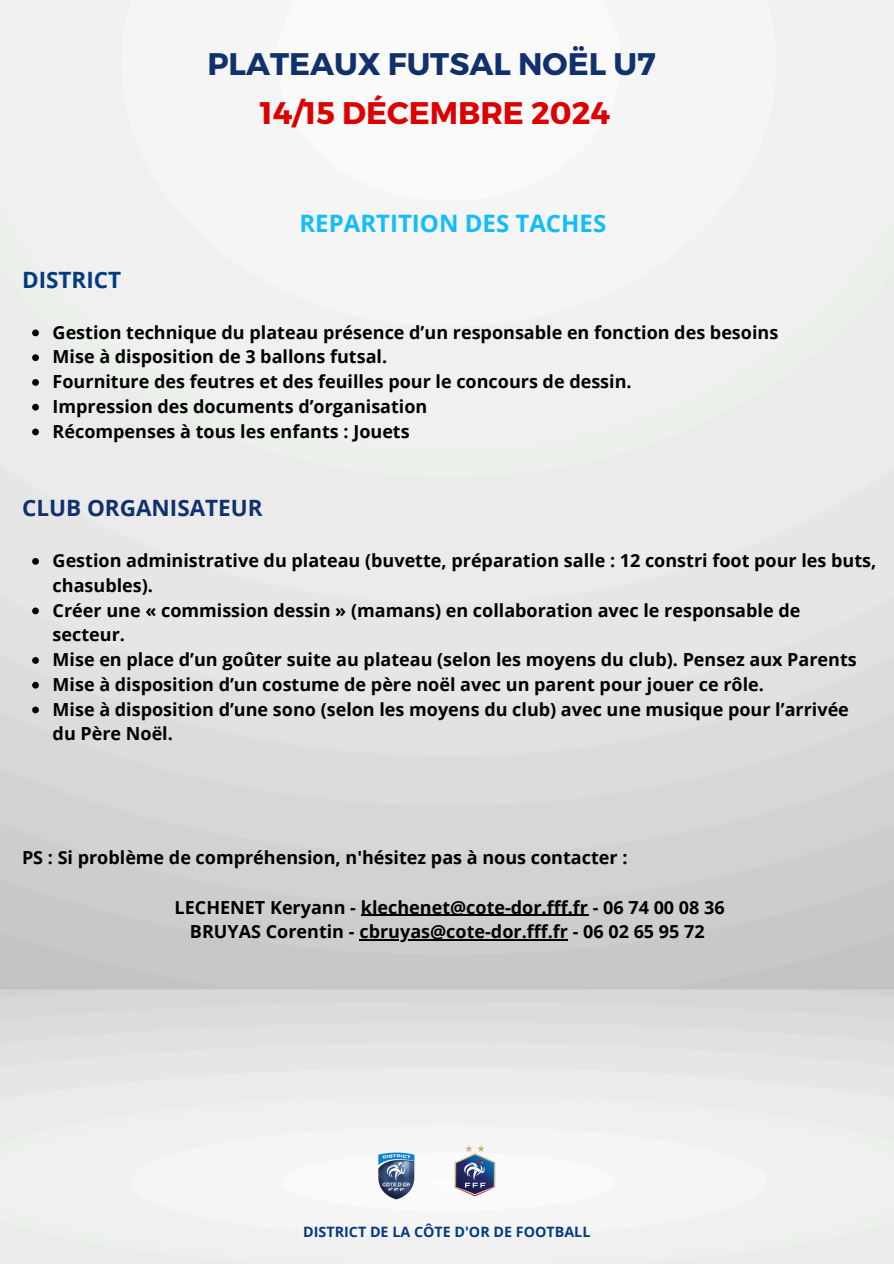
<style>
.page{position:relative;width:894px;height:1264px;background:#fff}
.page>*{position:absolute;margin:0;border:0;box-sizing:border-box;transform-origin:0 0}
.t1{font:700 31.2px/48.3px "Montserrat";color:#11316d;text-align:center}
.t2{font:700 24px "Open Sans";color:#13bcfa}
.t3{font:700 22.5px "Open Sans";color:#11316d}
.t4{font:700 22.5px "Open Sans";color:#063a80}
.t5{font:700 18px/24.8px "Open Sans";color:#000}
.t6{font:700 14.25px "Open Sans";color:#063a80}
.s1{color:#d00}
</style>
<div class="page">
<img style="left:0;top:0;width:893px;height:1263px">
<svg style="left:32px;top:329px;width:7px;height:7px"></svg>
<svg style="left:32px;top:354px;width:7px;height:7px"></svg>
<svg style="left:32px;top:379px;width:7px;height:7px"></svg>
<svg style="left:32px;top:404px;width:7px;height:6px"></svg>
<svg style="left:32px;top:428px;width:7px;height:7px"></svg>
<svg style="left:32px;top:558px;width:7px;height:6px"></svg>
<svg style="left:32px;top:607px;width:7px;height:7px"></svg>
<svg style="left:32px;top:657px;width:7px;height:6px"></svg>
<svg style="left:32px;top:681px;width:7px;height:7px"></svg>
<svg style="left:32px;top:706px;width:7px;height:7px"></svg>
<hr style="left:361px;top:914px;width:227px;height:1px;background:#000">
<hr style="left:359px;top:939px;width:209px;height:1px;background:#000">
<img style="left:372px;top:1144px;width:49px;height:59px">
<img style="left:442px;top:1138px;width:65px;height:70px">
<h3 class="t1" style="left:207px;top:38px;width:449px">PLATEAUX FUTSAL NOËL U7<br><span class="s1">14/15 DÉCEMBRE 2024</span></h3>
<p class="t2" style="left:299px;top:206px;width:308px">REPARTITION DES TACHES</p>
<h1 class="t4" style="left:22px;top:264px;width:101px">DISTRICT</h1>
<h2 class="t5" style="left:53px;top:319px;width:727px">Gestion technique du plateau présence d’un responsable en fonction des besoins</h2>
<h2 class="t5" style="left:53px;top:344px;width:336px">Mise à disposition de 3 ballons futsal.</h2>
<p class="t5" style="left:53px;top:369px;width:580px">Fourniture des feutres et des feuilles pour le concours de dessin.</p>
<p class="t5" style="left:53px;top:393px;width:376px">Impression des documents d’organisation</p>
<p class="t5" style="left:53px;top:418px;width:358px">Récompenses à tous les enfants : Jouets</p>
<p class="t3" style="left:22px;top:492px;width:242px">CLUB ORGANISATEUR</p>
<p class="t5" style="left:53px;top:547px;width:825px">Gestion administrative du plateau (buvette, préparation salle : 12 constri foot pour les buts, chasubles).</p>
<h2 class="t5" style="left:53px;top:597px;width:749px">Créer une « commission dessin » (mamans) en collaboration avec le responsable de secteur.</h2>
<p class="t5" style="left:53px;top:646px;width:805px">Mise en place d’un goûter suite au plateau (selon les moyens du club). Pensez aux Parents</p>
<p class="t5" style="left:53px;top:671px;width:712px">Mise à disposition d’un costume de père noël avec un parent pour jouer ce rôle.</p>
<p class="t5" style="left:53px;top:696px;width:797px">Mise à disposition d’une sono (selon les moyens du club) avec une musique pour l’arrivée du Père Noël.</p>
<p class="t5" style="left:22px;top:844px;width:606px">PS : Si problème de compréhension, n'hésitez pas à nous contacter :</p>
<p class="t5" style="left:174px;top:894px;width:551px;text-align:center">LECHENET Keryann - klechenet@cote-dor.fff.fr - 06 74 00 08 36<br>BRUYAS Corentin - cbruyas@cote-dor.fff.fr - 06 02 65 95 72</p>
<p class="t6" style="left:303px;top:1222px;width:288px">DISTRICT DE LA CÔTE D'OR DE FOOTBALL</p>
</div>
